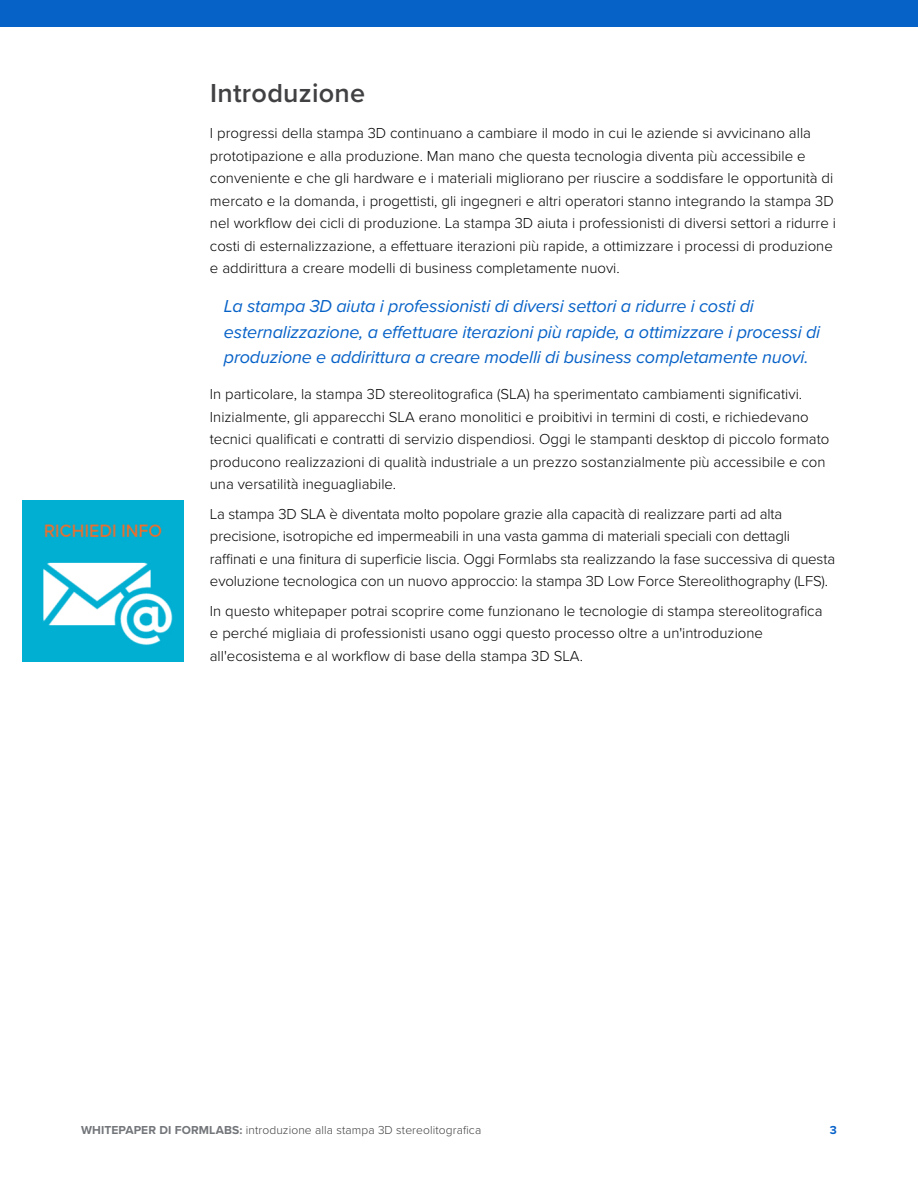
<style>
.page{position:relative;width:918px;height:1188px;background:#fff}
.page>*{position:absolute;margin:0;border:0;box-sizing:border-box;transform-origin:0 0}
.t1{font:600 27px "Proxima Nova";letter-spacing:.01em;color:#414042}
.t2{font:italic 18px/25.5px "Proxima Nova";letter-spacing:-.01em;color:#0762c8}
.t3{font:300 15px/22.5px "Proxima Nova";color:#000}
.t4{font:300 12px "Proxima Nova";letter-spacing:.01em;color:#414042}
.t5{font:700 12px "Proxima Nova";color:#0762c8}
.s1{font-weight:700;color:#727579}
</style>
<div class="page">
<div style="left:0;top:0;width:918px;height:27px;background:#0762c8"></div>
<img style="left:22px;top:501px;width:162px;height:161px">
<h1 class="t1" style="left:210px;top:73px;width:156px">Introduzione</h1>
<p class="t3" style="left:210px;top:121px;width:628px">I progressi della stampa 3D continuano a cambiare il modo in cui le aziende si avvicinano alla prototipazione e alla produzione. Man mano che questa tecnologia diventa più accessibile e conveniente e che gli hardware e i materiali migliorano per riuscire a soddisfare le opportunità di mercato e la domanda, i progettisti, gli ingegneri e altri operatori stanno integrando la stampa 3D nel workflow dei cicli di produzione. La stampa 3D aiuta i professionisti di diversi settori a ridurre i costi di esternalizzazione, a effettuare iterazioni più rapide, a ottimizzare i processi di produzione e addirittura a creare modelli di business completamente nuovi.</p>
<p class="t2" style="left:224px;top:293px;width:598px">La stampa 3D aiuta i professionisti di diversi settori a ridurre i costi di esternalizzazione, a effettuare iterazioni più rapide, a ottimizzare i processi di produzione e addirittura a creare modelli di business completamente nuovi.</p>
<p class="t3" style="left:210px;top:382px;width:621px">In particolare, la stampa 3D stereolitografica (SLA) ha sperimentato cambiamenti significativi.<br>Inizialmente, gli apparecchi SLA erano monolitici e proibitivi in termini di costi, e richiedevano tecnici qualificati e contratti di servizio dispendiosi. Oggi le stampanti desktop di piccolo formato producono realizzazioni di qualità industriale a un prezzo sostanzialmente più accessibile e con una versatilità ineguagliabile.</p>
<p class="t3" style="left:210px;top:502px;width:627px">La stampa 3D SLA è diventata molto popolare grazie alla capacità di realizzare parti ad alta precisione, isotropiche ed impermeabili in una vasta gamma di materiali speciali con dettagli raffinati e una finitura di superficie liscia. Oggi Formlabs sta realizzando la fase successiva di questa evoluzione tecnologica con un nuovo approccio: la stampa 3D Low Force Stereolithography (LFS).</p>
<p class="t3" style="left:210px;top:598px;width:614px">In questo whitepaper potrai scoprire come funzionano le tecnologie di stampa stereolitografica e perché migliaia di professionisti usano oggi questo processo oltre a un'introduzione all'ecosistema e al workflow di base della stampa 3D SLA.</p>
<p class="t4" style="left:81px;top:1122px;width:402px"><span class="s1">WHITEPAPER DI FORMLABS:</span> introduzione alla stampa 3D stereolitografica</p>
<p class="t5" style="left:830px;top:1122px;width:9px">3</p>
</div>
